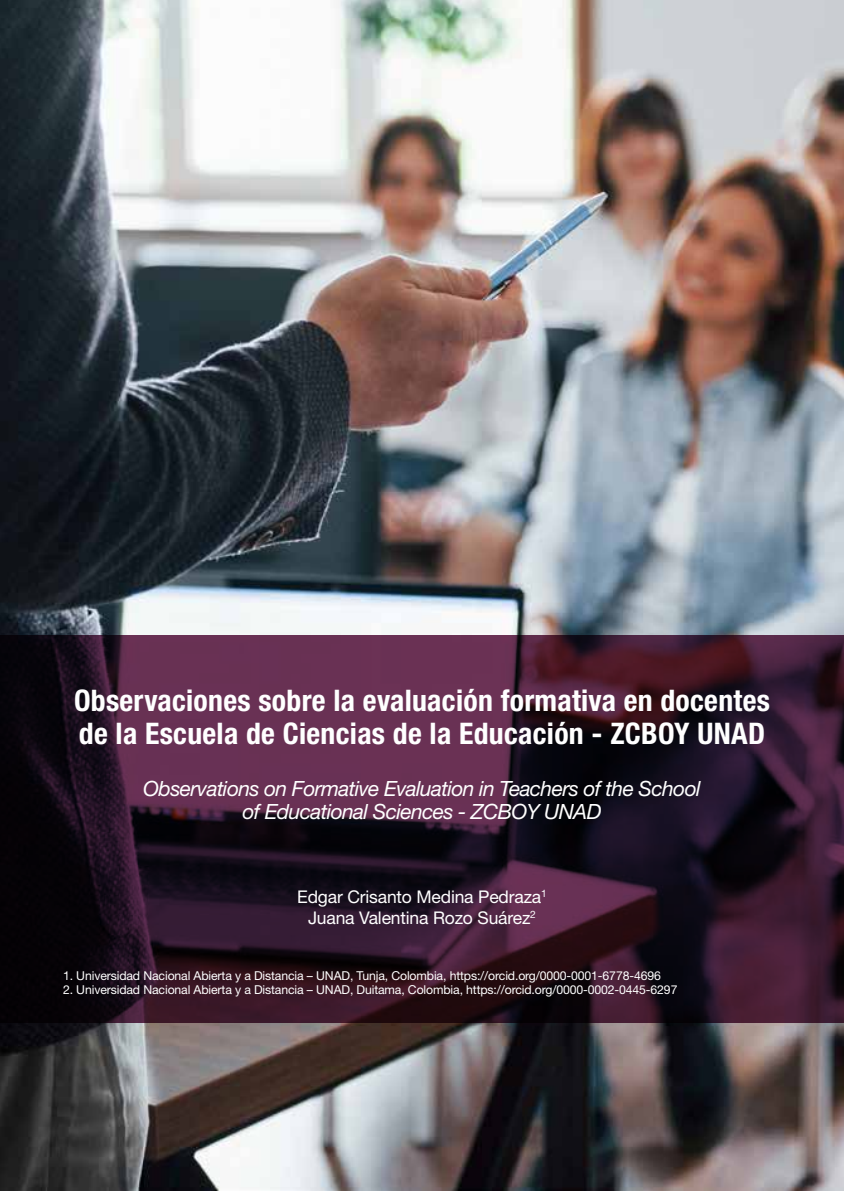
<style>
.page{position:relative;width:844px;height:1191px;background:#fff}
.page>*{position:absolute;margin:0;border:0;box-sizing:border-box;transform-origin:0 0}
.t1{font:700 condensed 29.75px/33.2px "Helvetica Neue LT Std";letter-spacing:.01em;color:#fff}
.t2{font:italic 21px/22.8px "Helvetica Neue LT Std";letter-spacing:-.03em;color:#fff;text-align:center}
.t3{font:17.5px/21px "Helvetica Neue LT Std";letter-spacing:-.01em;color:#fff;text-align:center}
.t4{font:12.25px "Helvetica Neue LT Std";letter-spacing:-.01em;color:#fff}
</style>
<div class="page">
<img style="left:0;top:0;width:843px;height:1191px">
<svg style="left:0;top:635px;width:842px;height:387px;background:#33182b"></svg>
<h1 class="t1" style="left:74px;top:683px;width:697px">Observaciones sobre la evaluación formativa en docentes de la Escuela de Ciencias de la Educación - ZCBOY UNAD</h1>
<h2 class="t2" style="left:143px;top:777px;width:559px">Observations on Formative Evaluation in Teachers of the School of Educational Sciences - ZCBOY UNAD</h2>
<h3 class="t3" style="left:297px;top:886px;width:251px">Edgar Crisanto Medina Pedraza<sup>1<br></sup>Juana Valentina Rozo Suárez<sup>2</sup></h3>
<p class="t4" style="left:63px;top:968px;width:599px">1. Universidad Nacional Abierta y a Distancia – UNAD, Tunja, Colombia, https://orcid.org/0000-0001-6778-4696</p>
<p class="t4" style="left:63px;top:982px;width:615px">2. Universidad Nacional Abierta y a Distancia – UNAD, Duitama, Colombia, https://orcid.org/0000-0002-0445-6297</p>
</div>
